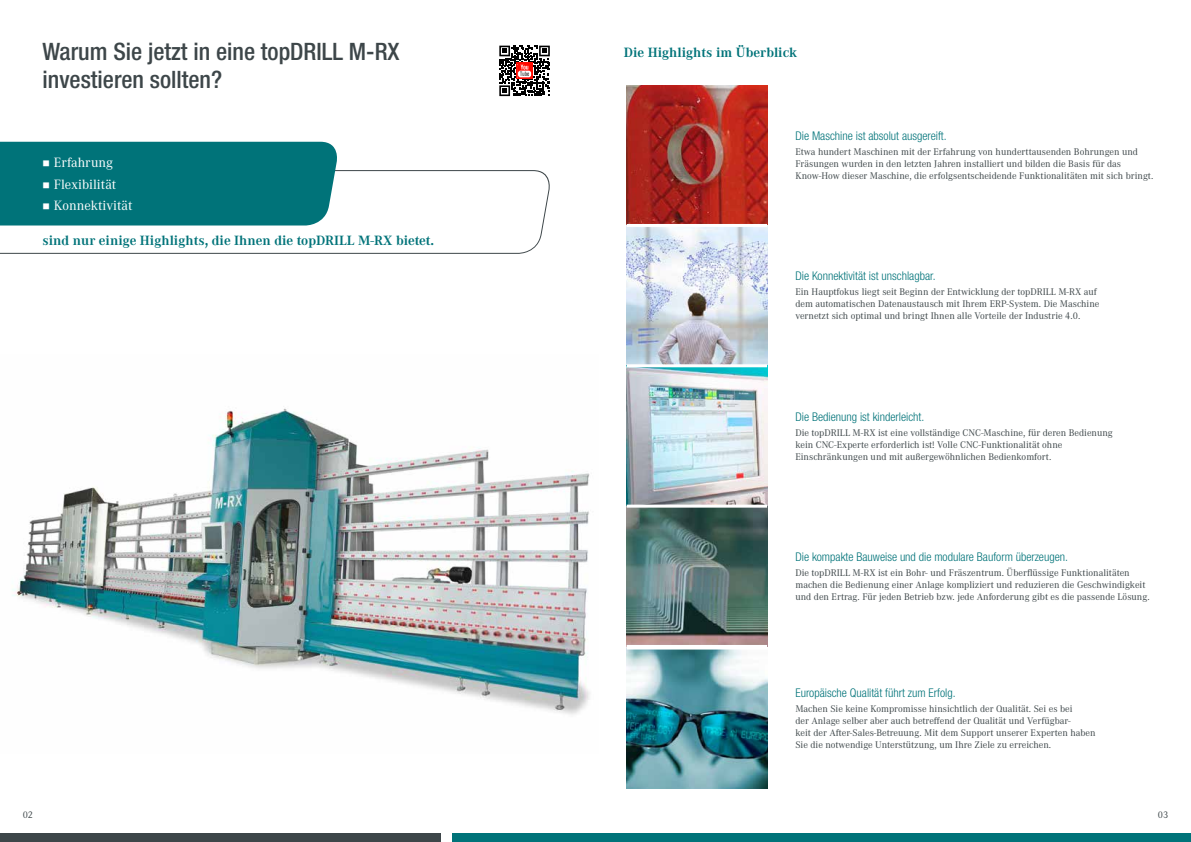
<style>
.page{position:relative;width:1191px;height:842px;background:#fff}
.page>*{position:absolute;margin:0;border:0;box-sizing:border-box;transform-origin:0 0}
.t1{font:500 condensed 24px/28.8px "Helvetica Neue LTW1 G";color:#3d4649}
.t2{font:700 14px "Corporate A Pro";color:#007379}
.t3{font:14px/21.4px "Corporate A Pro";color:#fff}
.t4{font:300 condensed 12px "Helvetica Neue LTW1 G";color:#007379}
.t5{font:10px/12px "Corporate A Pro";color:#3d4649}
</style>
<div class="page">
<svg style="left:0;top:170px;width:550px;height:84px"></svg>
<img style="left:12px;top:408px;width:578px;height:307px">
<img style="left:626px;top:85px;width:141px;height:560px">
<img style="left:626px;top:649px;width:141px;height:139px">
<hr style="left:626px;top:224px;width:141px;height:3px;background:#fff">
<hr style="left:626px;top:505px;width:141px;height:3px;background:#fff">
<hr style="left:626px;top:364px;width:141px;height:3px;background:#fff">
<svg style="left:499px;top:46px;width:51px;height:50px"></svg>
<div style="left:452px;top:833px;width:739px;height:9px;background:#007379"></div>
<div style="left:0;top:833px;width:441px;height:9px;background:#3d4649"></div>
<div style="left:0;top:142px;width:340px;height:83px;background:#007379"></div>
<h1 class="t1" style="left:43px;top:37px;width:358px">Warum Sie jetzt in eine topDRILL M-RX investieren sollten?</h1>
<h2 class="t3" style="left:54px;top:151px;width:80px">Erfahrung<br>Flexibilität<br>Konnektivität</h2>
<h2 class="t2" style="left:43px;top:231px;width:393px">sind nur einige Highlights, die Ihnen die topDRILL M-RX bietet.</h2>
<h2 class="t2" style="left:624px;top:43px;width:175px">Die Highlights im Überblick</h2>
<p class="t4" style="left:795px;top:129px;width:153px">Die Maschine ist absolut ausgereift.</p>
<p class="t5" style="left:795px;top:145px;width:359px">Etwa hundert Maschinen mit der Erfahrung von hunderttausenden Bohrungen und<br>Fräsungen wurden in den letzten Jahren installiert und bilden die Basis für das<br>Know-How dieser Maschine, die erfolgsentscheidende Funktionalitäten mit sich bringt.</p>
<p class="t4" style="left:795px;top:269px;width:142px">Die Konnektivität ist unschlagbar.</p>
<p class="t5" style="left:795px;top:285px;width:305px">Ein Hauptfokus liegt seit Beginn der Entwicklung der topDRILL M-RX auf dem automatischen Datenaustausch mit Ihrem ERP-System. Die Maschine vernetzt sich optimal und bringt Ihnen alle Vorteile der Industrie 4.0.</p>
<p class="t4" style="left:795px;top:409px;width:130px">Die Bedienung ist kinderleicht.</p>
<p class="t5" style="left:795px;top:426px;width:319px">Die topDRILL M-RX ist eine vollständige CNC-Maschine, für deren Bedienung kein CNC-Experte erforderlich ist! Volle CNC-Funktionalität ohne<br>Einschränkungen und mit außergewöhnlichen Bedienkomfort.</p>
<p class="t4" style="left:795px;top:550px;width:274px">Die kompakte Bauweise und die modulare Bauform überzeugen.</p>
<p class="t5" style="left:795px;top:566px;width:356px">Die topDRILL M-RX ist ein Bohr- und Fräszentrum. Überflüssige Funktionalitäten machen die Bedienung einer Anlage kompliziert und reduzieren die Geschwindigkeit und den Ertrag. Für jeden Betrieb bzw. jede Anforderung gibt es die passende Lösung.</p>
<p class="t4" style="left:795px;top:686px;width:162px">Europäische Qualität führt zum Erfolg.</p>
<p class="t5" style="left:795px;top:702px;width:302px">Machen Sie keine Kompromisse hinsichtlich der Qualität. Sei es bei<br>der Anlage selber aber auch betreffend der Qualität und Verfügbar-<br>keit der After-Sales-Betreuung. Mit dem Support unserer Experten haben Sie die notwendige Unterstützung, um Ihre Ziele zu erreichen.</p>
<p class="t5" style="left:23px;top:808px;width:12px">02</p>
<p class="t5" style="left:1157px;top:808px;width:12px">03</p>
</div>
